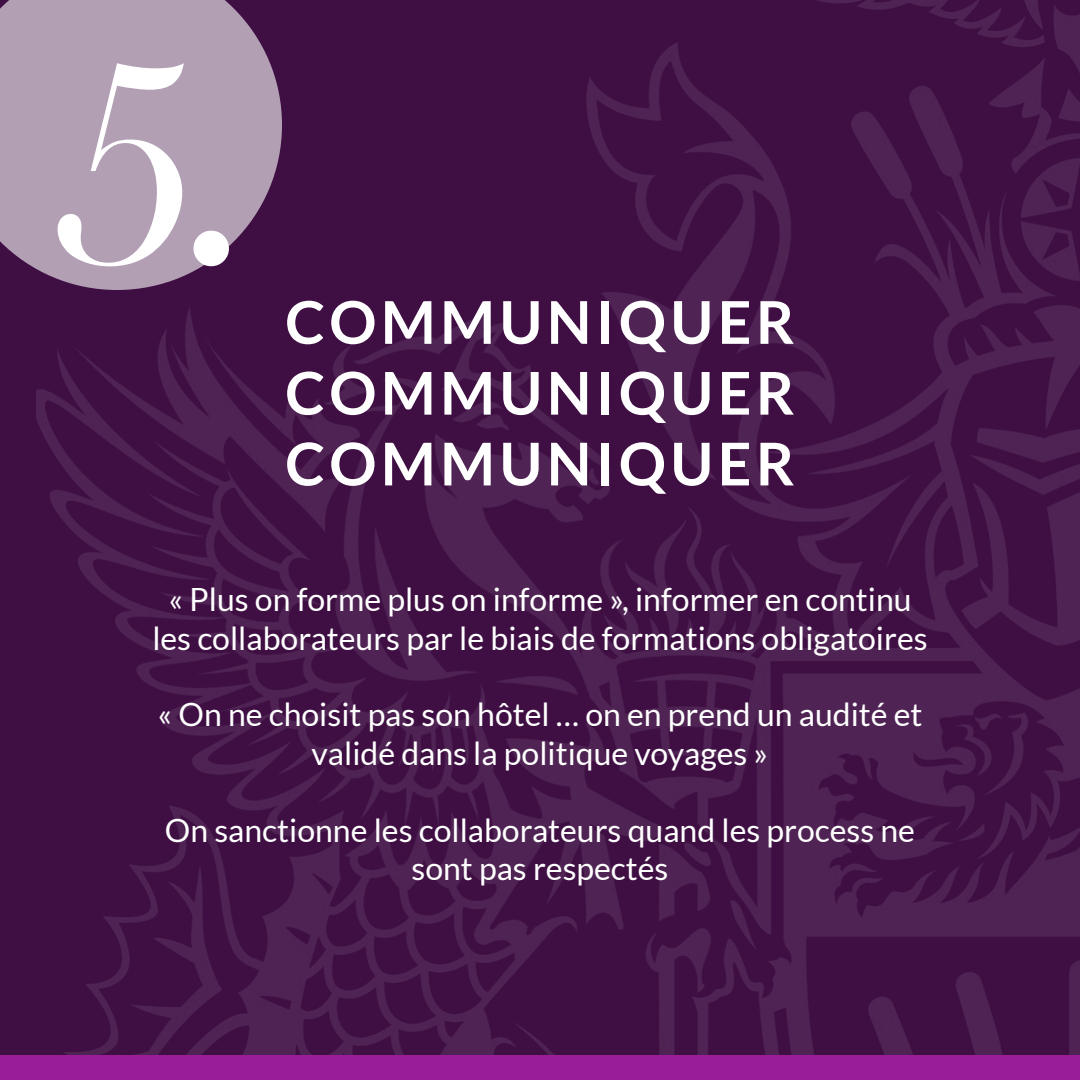
<style>
.page{position:relative;width:1080px;height:1080px;background:#3f0f44}
.page>*{position:absolute;margin:0;border:0;box-sizing:border-box;transform-origin:0 0}
.t1{font:300px "Bask Old Face";color:#fff}
.t2{font:700 59px/70.8px "Lato";letter-spacing:.075em;color:#fff;text-align:justify}
.t3{font:32px/38.4px "Lato";color:#fff;text-align:center}
</style>
<div class="page">
<img style="left:36px;top:0;width:1044px;height:1056px">
<div style="left:0;top:1056px;width:1080px;height:24px;background:#981d97"></div>
<svg style="left:0;top:0;width:282px;height:290px;background:#a48da6"></svg>
<h1 class="t1" style="left:51px;top:-1px;width:198px">5.</h1>
<h2 class="t2" style="left:285px;top:286px;width:511px">COMMUNIQUER COMMUNIQUER COMMUNIQUER</h2>
<p class="t3" style="left:152px;top:580px;width:777px">« Plus on forme plus on informe », informer en continu les collaborateurs par le biais de formations obligatoires</p>
<p class="t3" style="left:158px;top:695px;width:766px">« On ne choisit pas son hôtel … on en prend un audité et validé dans la politique voyages »</p>
<p class="t3" style="left:165px;top:811px;width:752px">On sanctionne les collaborateurs quand les process ne sont pas respectés</p>
</div>
